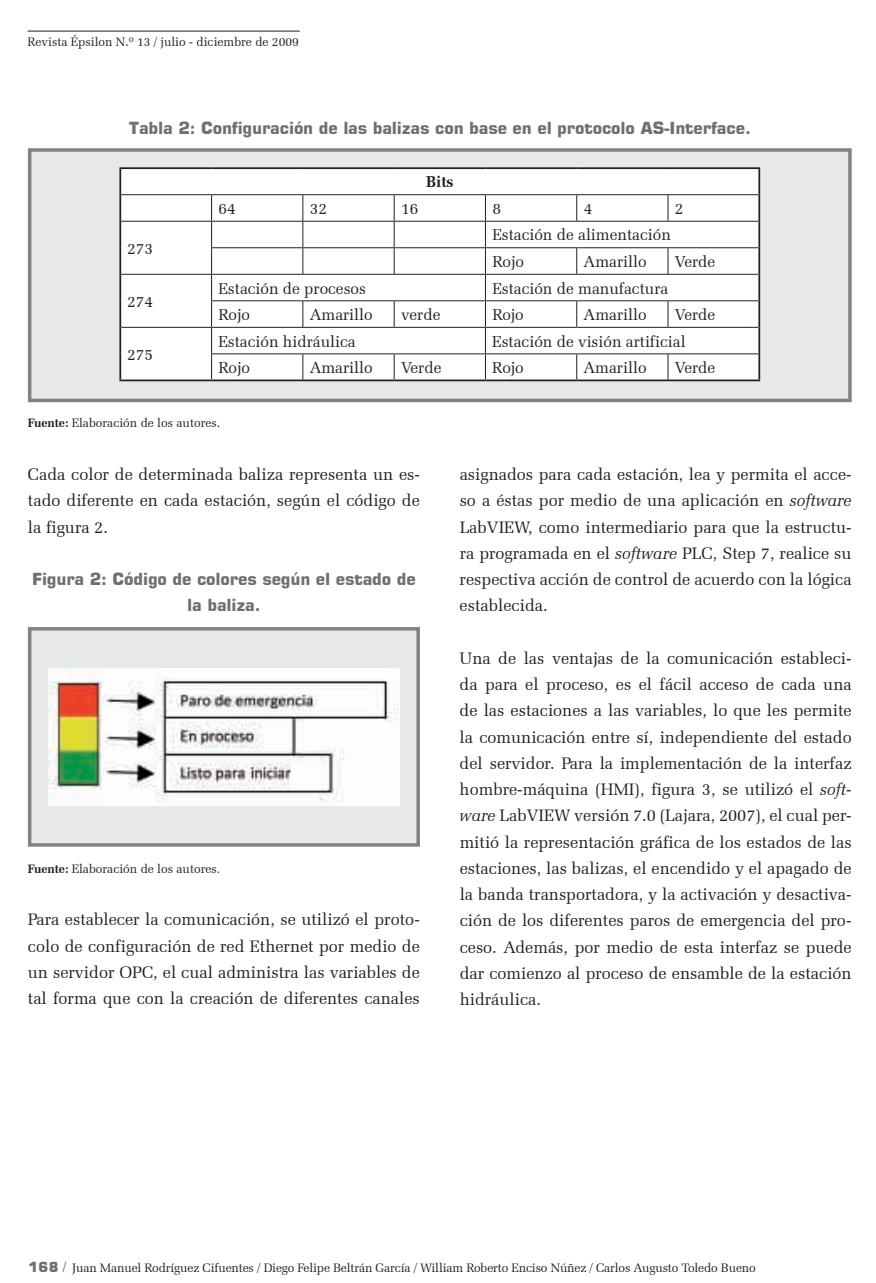
<style>
.page{position:relative;width:876px;height:1283px;background:#fff}
.page>*{position:absolute;margin:0;border:0;box-sizing:border-box;transform-origin:0 0}
.t1{font:16.62px/26.2px "Zapf Elliptical 711 BT";color:#231f20;text-align:justify}
.t2{font:700 16.62px/26.2px "Square 721 BT";letter-spacing:-.01em;color:#6d6f71;text-align:center}
.t3{font:15.75px/26.6px "Zapf Elliptical 711 BT";color:#231f20}
.t4{font:700 15.75px "Zapf Elliptical 711 BT";color:#231f20}
.t5{font:12.25px "Zapf Elliptical 711 BT";letter-spacing:-.01em;color:#231f20}
.s1{font-weight:700}
.s2{font-style:italic}
.s3{font-family:"Square 721 Blk Normal";font-size:14px;color:#6d6f71}
</style>
<div class="page">
<hr style="left:28px;top:31px;width:271px;height:1px;background:#231f20">
<div style="left:28px;top:148px;width:823px;height:254px;background:#e7e8e8;border:4px solid #808285"></div>
<div style="left:28px;top:627px;width:392px;height:220px;background:#e7e8e8;border:4px solid #808285"></div>
<div style="left:121px;top:169px;width:637px;height:210px;background:#fff"></div>
<hr style="left:121px;top:194px;width:90px;height:1px;background:#231f20">
<hr style="left:211px;top:194px;width:92px;height:1px;background:#231f20">
<hr style="left:303px;top:194px;width:91px;height:1px;background:#231f20">
<hr style="left:394px;top:194px;width:91px;height:1px;background:#231f20">
<hr style="left:485px;top:194px;width:91px;height:1px;background:#231f20">
<hr style="left:576px;top:194px;width:91px;height:1px;background:#231f20">
<hr style="left:667px;top:194px;width:91px;height:1px;background:#231f20">
<hr style="left:121px;top:221px;width:90px;height:1px;background:#231f20">
<hr style="left:211px;top:221px;width:92px;height:1px;background:#231f20">
<hr style="left:303px;top:221px;width:91px;height:1px;background:#231f20">
<hr style="left:394px;top:221px;width:91px;height:1px;background:#231f20">
<hr style="left:485px;top:221px;width:91px;height:1px;background:#231f20">
<hr style="left:576px;top:221px;width:91px;height:1px;background:#231f20">
<hr style="left:667px;top:221px;width:91px;height:1px;background:#231f20">
<hr style="left:211px;top:247px;width:92px;height:1px;background:#231f20">
<hr style="left:303px;top:247px;width:91px;height:1px;background:#231f20">
<hr style="left:394px;top:247px;width:91px;height:1px;background:#231f20">
<hr style="left:485px;top:247px;width:91px;height:1px;background:#231f20">
<hr style="left:576px;top:247px;width:91px;height:1px;background:#231f20">
<hr style="left:667px;top:247px;width:91px;height:1px;background:#231f20">
<hr style="left:121px;top:274px;width:90px;height:1px;background:#231f20">
<hr style="left:211px;top:274px;width:92px;height:1px;background:#231f20">
<hr style="left:303px;top:274px;width:91px;height:1px;background:#231f20">
<hr style="left:394px;top:274px;width:91px;height:1px;background:#231f20">
<hr style="left:485px;top:274px;width:91px;height:1px;background:#231f20">
<hr style="left:576px;top:274px;width:91px;height:1px;background:#231f20">
<hr style="left:667px;top:274px;width:91px;height:1px;background:#231f20">
<hr style="left:211px;top:300px;width:92px;height:1px;background:#231f20">
<hr style="left:303px;top:300px;width:91px;height:1px;background:#231f20">
<hr style="left:394px;top:300px;width:91px;height:1px;background:#231f20">
<hr style="left:485px;top:300px;width:91px;height:1px;background:#231f20">
<hr style="left:576px;top:300px;width:91px;height:1px;background:#231f20">
<hr style="left:667px;top:300px;width:91px;height:1px;background:#231f20">
<hr style="left:121px;top:327px;width:90px;height:1px;background:#231f20">
<hr style="left:211px;top:327px;width:92px;height:1px;background:#231f20">
<hr style="left:303px;top:327px;width:91px;height:1px;background:#231f20">
<hr style="left:394px;top:327px;width:91px;height:1px;background:#231f20">
<hr style="left:485px;top:327px;width:91px;height:1px;background:#231f20">
<hr style="left:576px;top:327px;width:91px;height:1px;background:#231f20">
<hr style="left:667px;top:327px;width:91px;height:1px;background:#231f20">
<hr style="left:211px;top:353px;width:92px;height:1px;background:#231f20">
<hr style="left:303px;top:353px;width:91px;height:1px;background:#231f20">
<hr style="left:394px;top:353px;width:91px;height:1px;background:#231f20">
<hr style="left:485px;top:353px;width:91px;height:1px;background:#231f20">
<hr style="left:576px;top:353px;width:91px;height:1px;background:#231f20">
<hr style="left:667px;top:353px;width:91px;height:1px;background:#231f20">
<svg style="left:576px;top:195px;width:1px;height:26px"></svg>
<svg style="left:667px;top:195px;width:1px;height:26px"></svg>
<svg style="left:302px;top:195px;width:1px;height:79px"></svg>
<svg style="left:393px;top:195px;width:1px;height:79px"></svg>
<svg style="left:576px;top:248px;width:1px;height:26px"></svg>
<svg style="left:667px;top:248px;width:1px;height:26px"></svg>
<svg style="left:302px;top:301px;width:1px;height:26px"></svg>
<svg style="left:393px;top:301px;width:1px;height:26px"></svg>
<svg style="left:576px;top:301px;width:1px;height:26px"></svg>
<svg style="left:667px;top:301px;width:1px;height:26px"></svg>
<svg style="left:211px;top:195px;width:1px;height:184px"></svg>
<svg style="left:302px;top:354px;width:1px;height:25px"></svg>
<svg style="left:393px;top:354px;width:1px;height:25px"></svg>
<svg style="left:485px;top:195px;width:1px;height:184px"></svg>
<svg style="left:576px;top:354px;width:1px;height:25px"></svg>
<svg style="left:667px;top:354px;width:1px;height:25px"></svg>
<hr style="left:119px;top:167px;width:92px;height:2px;background:#231f20">
<hr style="left:119px;top:169px;width:2px;height:26px;background:#231f20">
<hr style="left:211px;top:167px;width:92px;height:2px;background:#231f20">
<hr style="left:303px;top:167px;width:91px;height:2px;background:#231f20">
<hr style="left:394px;top:167px;width:91px;height:2px;background:#231f20">
<hr style="left:485px;top:167px;width:91px;height:2px;background:#231f20">
<hr style="left:576px;top:167px;width:91px;height:2px;background:#231f20">
<hr style="left:667px;top:167px;width:92px;height:2px;background:#231f20">
<hr style="left:119px;top:195px;width:2px;height:26px;background:#231f20">
<hr style="left:119px;top:221px;width:2px;height:27px;background:#231f20">
<hr style="left:119px;top:248px;width:2px;height:26px;background:#231f20">
<hr style="left:119px;top:274px;width:2px;height:27px;background:#231f20">
<hr style="left:119px;top:301px;width:2px;height:26px;background:#231f20">
<hr style="left:119px;top:327px;width:2px;height:27px;background:#231f20">
<hr style="left:119px;top:354px;width:2px;height:25px;background:#231f20">
<hr style="left:119px;top:379px;width:92px;height:2px;background:#231f20">
<svg style="left:758px;top:169px;width:1px;height:210px"></svg>
<hr style="left:211px;top:379px;width:92px;height:2px;background:#231f20">
<hr style="left:303px;top:379px;width:91px;height:2px;background:#231f20">
<hr style="left:394px;top:379px;width:91px;height:2px;background:#231f20">
<hr style="left:485px;top:379px;width:91px;height:2px;background:#231f20">
<hr style="left:576px;top:379px;width:91px;height:2px;background:#231f20">
<hr style="left:667px;top:379px;width:92px;height:2px;background:#231f20">
<img style="left:49px;top:669px;width:350px;height:136px">
<p class="t5" style="left:28px;top:35px;width:272px">Revista Épsilon N.º 13 / julio - diciembre de 2009</p>
<p class="t2" style="left:129px;top:115px;width:623px">Tabla 2: Configuración de las balizas con base en el protocolo AS-Interface.</p>
<p class="t4" style="left:426px;top:173px;width:29px">Bits</p>
<p class="t3" style="left:218px;top:195px;width:19px">64</p>
<p class="t3" style="left:310px;top:195px;width:19px">32</p>
<p class="t3" style="left:401px;top:195px;width:19px">16</p>
<p class="t3" style="left:492px;top:195px;width:10px">8</p>
<p class="t3" style="left:583px;top:195px;width:10px">4</p>
<p class="t3" style="left:674px;top:195px;width:10px">2</p>
<p class="t3" style="left:127px;top:235px;width:27px">273</p>
<p class="t3" style="left:492px;top:222px;width:180px">Estación de alimentación<br>Rojo</p>
<p class="t3" style="left:583px;top:248px;width:64px">Amarillo</p>
<p class="t3" style="left:674px;top:248px;width:42px">Verde</p>
<p class="t3" style="left:127px;top:288px;width:27px">274</p>
<p class="t3" style="left:127px;top:341px;width:27px">275</p>
<p class="t3" style="left:218px;top:275px;width:149px">Estación de procesos</p>
<p class="t3" style="left:492px;top:275px;width:177px">Estación de manufactura</p>
<p class="t3" style="left:218px;top:301px;width:33px">Rojo</p>
<p class="t3" style="left:309px;top:301px;width:64px">Amarillo</p>
<p class="t3" style="left:401px;top:301px;width:41px">verde</p>
<p class="t3" style="left:492px;top:301px;width:33px">Rojo</p>
<p class="t3" style="left:583px;top:301px;width:64px">Amarillo</p>
<p class="t3" style="left:674px;top:301px;width:42px">Verde</p>
<p class="t3" style="left:218px;top:328px;width:139px">Estación hidráulica</p>
<p class="t3" style="left:492px;top:328px;width:195px">Estación de visión artificial</p>
<p class="t3" style="left:218px;top:354px;width:33px">Rojo</p>
<p class="t3" style="left:309px;top:354px;width:64px">Amarillo</p>
<p class="t3" style="left:401px;top:354px;width:42px">Verde</p>
<p class="t3" style="left:492px;top:354px;width:33px">Rojo</p>
<p class="t3" style="left:583px;top:354px;width:64px">Amarillo</p>
<p class="t3" style="left:674px;top:354px;width:42px">Verde</p>
<p class="t5" style="left:28px;top:415px;width:194px"><span class="s1">Fuente:</span> Elaboración de los autores.</p>
<p class="t1" style="left:28px;top:461px;width:393px">Cada color de determinada baliza representa un es&shy;tado diferente en cada estación, según el código de la figura 2.</p>
<p class="t2" style="left:32px;top:566px;width:385px">Figura 2: Código de colores según el estado de la baliza.</p>
<p class="t5" style="left:28px;top:861px;width:194px"><span class="s1">Fuente:</span> Elaboración de los autores.</p>
<p class="t1" style="left:28px;top:906px;width:393px">Para establecer la comunicación, se utilizó el proto&shy;colo de configuración de red Ethernet por medio de un servidor OPC, el cual administra las variables de tal forma que con la creación de diferentes canales</p>
<p class="t1" style="left:459px;top:461px;width:393px">asignados para cada estación, lea y permita el acce&shy;so a éstas por medio de una aplicación en <span class="s2">software </span>LabVIEW, como intermediario para que la estructu&shy;ra programada en el <span class="s2">software</span> PLC, Step 7, realice su respectiva acción de control de acuerdo con la lógica establecida.</p>
<p class="t1" style="left:459px;top:645px;width:393px">Una de las ventajas de la comunicación estableci&shy;da para el proceso, es el fácil acceso de cada una de las estaciones a las variables, lo que les permite la comunicación entre sí, independiente del estado del servidor. Para la implementación de la interfaz hombre-máquina (HMI), figura 3, se utilizó el <span class="s2">soft&shy;ware</span> LabVIEW versión 7.0 (Lajara, 2007), el cual per&shy;mitió la representación gráfica de los estados de las estaciones, las balizas, el encendido y el apagado de la banda transportadora, y la activación y desactiva&shy;ción de los diferentes paros de emergencia del pro&shy;ceso. Además, por medio de esta interfaz se puede dar comienzo al proceso de ensamble de la estación hidráulica.</p>
<p class="t5" style="left:28px;top:1260px;width:729px"><span class="s3">168 /</span> Juan Manuel Rodríguez Cifuentes / Diego Felipe Beltrán García / William Roberto Enciso Núñez / Carlos Augusto Toledo Bueno</p>
</div>
